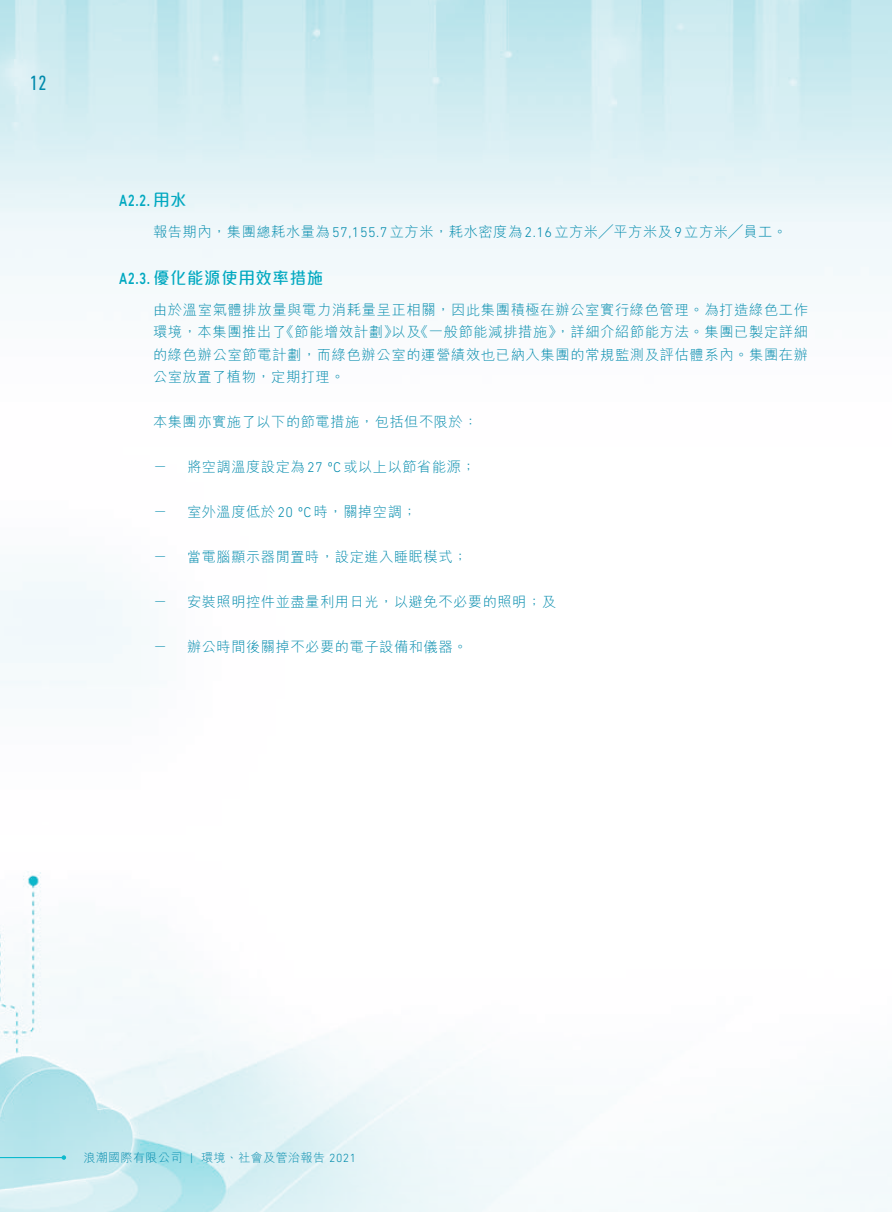
<style>
.page{position:relative;width:893px;height:1212px;background:#fff}
.page>*{position:absolute;margin:0;border:0;box-sizing:border-box;transform-origin:0 0}
.t1{font:condensed 21px "DIN Next LT Pro";color:#008aac}
._4__副標題{font:500 16.5px "M Elle HK";letter-spacing:.035em;color:#00a8c0}
._4__副標題-2{font:500 16.5px "DIN Next LT Pro";color:#00a8c0;scale:.8 1}
._1__內文{font:300 14.25px/22.5px "M Hei HK";letter-spacing:.035em;color:#008aac;text-align:justify}
.t2{font:300 12px "M Hei HK";letter-spacing:.035em;color:#008aac}
.s1{font-family:"M Elle HK"}
.s2{font-family:"DIN Next LT Pro"}
</style>
<div class="page">
<img style="left:0;top:0;width:892px;height:1212px">
<hr style="left:0;top:1157px;width:64px;height:1px;background:#0dbacd">
<svg style="left:62px;top:1155px;width:4px;height:5px"></svg>
<h1 class="t1" style="left:30px;top:71px;width:18px">12</h1>
<p class="_4__副標題-2" style="left:119px;top:191px;width:86px">A2.2. <span class="s1">用水</span></p>
<p class="_1__內文" style="left:153px;top:220px;width:636px">報告期內，集團總耗水量為<span class="s2">57,155.7</span>立方米，耗水密度為<span class="s2">2.16</span>立方米╱平方米及<span class="s2">9</span>立方米╱員工。</p>
<p class="_4__副標題" style="left:119px;top:269px;width:206px"><span class="s2">A2.3.</span> 優化能源使用效率措施</p>
<p class="_1__內文" style="left:153px;top:298px;width:656px">由於溫室氣體排放量與電力消耗量呈正相關，因此集團積極在辦公室實行綠色管理。為打造綠色工作環境，本集團推出了《節能增效計劃》以及《一般節能減排措施》，詳細介紹節能方法。集團已製定詳細的綠色辦公室節電計劃，而綠色辦公室的運營績效也已納入集團的常規監測及評估體系內。集團在辦公室放置了植物，定期打理。</p>
<p class="_1__內文" style="left:153px;top:410px;width:326px">本集團亦實施了以下的節電措施，包括但不限於：</p>
<p class="_1__內文" style="left:153px;top:455px;width:16px">－</p>
<p class="_1__內文" style="left:187px;top:455px;width:290px">將空調溫度設定為<span class="s2">27 ºC</span>或以上以節省能源；</p>
<p class="_1__內文" style="left:153px;top:500px;width:16px">－</p>
<p class="_1__內文" style="left:187px;top:500px;width:231px">室外溫度低於<span class="s2">20 ºC</span>時，關掉空調；</p>
<p class="_1__內文" style="left:153px;top:545px;width:16px">－</p>
<p class="_1__內文" style="left:187px;top:545px;width:282px">當電腦顯示器閒置時，設定進入睡眠模式；</p>
<p class="_1__內文" style="left:153px;top:590px;width:16px">－</p>
<p class="_1__內文" style="left:187px;top:590px;width:370px">安裝照明控件並盡量利用日光，以避免不必要的照明；及</p>
<p class="_1__內文" style="left:153px;top:635px;width:16px">－</p>
<p class="_1__內文" style="left:187px;top:635px;width:282px">辦公時間後關掉不必要的電子設備和儀器。</p>
<p class="t2" style="left:83px;top:1151px;width:274px">浪潮國際有限公司 <span class="s2">|</span> 環境、社會及管治報告 <span class="s2">2021</span></p>
</div>
